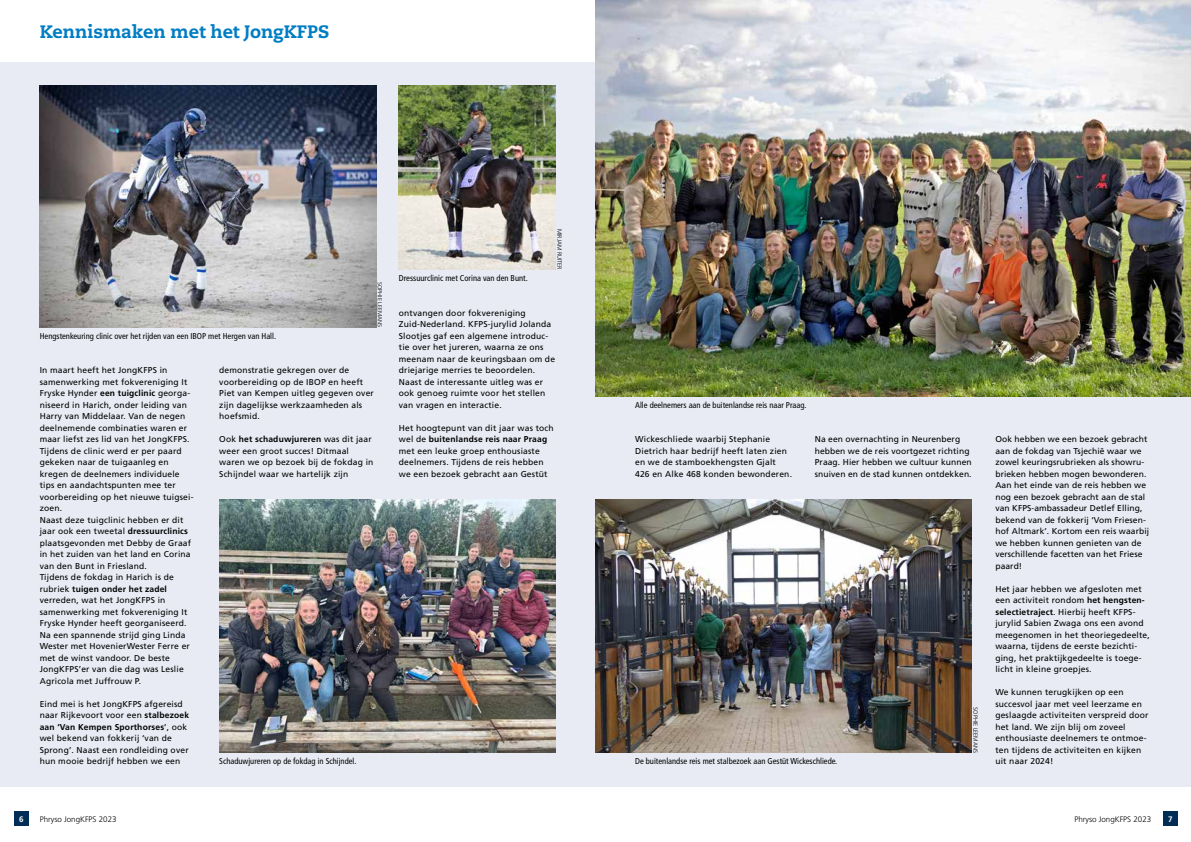
<style>
.page{position:relative;width:1191px;height:842px;background:#fff}
.page>*{position:absolute;margin:0;border:0;box-sizing:border-box;transform-origin:0 0}
.t1{font:800 18px "Caecilia LT Std";letter-spacing:-.005em;color:#007dc3}
.t2{font:8.5px/11.5px "Frutiger LT Std";letter-spacing:.02em;color:#000}
.t3{font:condensed 8.5px "Frutiger LT Std";color:#000}
.t4{font:300 8px "Frutiger LT Std";color:#000}
.t5{font:700 8px "Frutiger LT Std";color:#fff}
.t6{font:300 6px "Frutiger LT Std";color:#000}
.s1{font-weight:700}
</style>
<div class="page">
<div style="left:14px;top:812px;width:14px;height:14px;background:#002d56"></div>
<div style="left:1163px;top:812px;width:14px;height:14px;background:#002d56"></div>
<div style="left:0;top:63px;width:1191px;height:724px;background:#e8ebf3"></div>
<img style="left:219px;top:500px;width:337px;height:253px">
<img style="left:595px;top:0;width:596px;height:396px">
<img style="left:595px;top:500px;width:376px;height:253px">
<img style="left:40px;top:86px;width:336px;height:241px">
<img style="left:399px;top:86px;width:157px;height:184px">
<h1 class="t1" style="left:40px;top:21px;width:291px">Kennismaken met het JongKFPS</h1>
<p class="t3" style="left:40px;top:331px;width:238px">Hengstenkeuring clinic over het rijden van een IBOP met Hergen van Hall.</p>
<p class="t6" style="left:383px;top:282px;width:47px;rotate:90deg">SOPHIE LEEMANS</p>
<p class="t2" style="left:40px;top:365px;width:155px">In maart heeft het JongKFPS in samenwerking met fokvereniging It<br>Fryske Hynder <span class="s1">een tuigclinic</span> georga&shy;niseerd in Harich, onder leiding van<br>Harry van Middelaar. Van de negen deelnemende combinaties waren er maar liefst zes lid van het JongKFPS.<br>Tijdens de clinic werd er per paard gekeken naar de tuigaanleg en kregen de deelnemers individuele tips en aandachtspunten mee ter voorbereiding op het nieuwe tuigsei&shy;zoen.<br>Naast deze tuigclinic hebben er dit jaar ook een tweetal <span class="s1">dressuurclinics </span>plaatsgevonden met Debby de Graaf in het zuiden van het land en Corina van den Bunt in Friesland.<br>Tijdens de fokdag in Harich is de rubriek <span class="s1">tuigen onder het zadel </span>verreden, wat het JongKFPS in samenwerking met fokvereniging It<br>Fryske Hynder heeft georganiseerd.<br>Na een spannende strijd ging Linda<br>Wester met HovenierWester Ferre er met de winst vandoor. De beste<br>JongKFPS’er van die dag was Leslie<br>Agricola met Juffrouw P.</p>
<p class="t2" style="left:40px;top:698px;width:151px">Eind mei is het JongKFPS afgereisd naar Rijkevoort voor een <span class="s1">stalbezoek aan ‘Van Kempen Sporthorses</span>’, ook wel bekend van fokkerij ‘van de Sprong’. Naast een rondleiding over hun mooie bedrijf hebben we een</p>
<p class="t2" style="left:219px;top:365px;width:156px">demonstratie gekregen over de voorbereiding op de IBOP en heeft<br>Piet van Kempen uitleg gegeven over zijn dagelijkse werkzaamheden als hoefsmid.</p>
<p class="t2" style="left:219px;top:434px;width:156px">Ook <span class="s1">het schaduwjureren</span> was dit jaar weer een groot succes! Ditmaal waren we op bezoek bij de fokdag in Schijndel waar we hartelijk zijn</p>
<p class="t3" style="left:219px;top:756px;width:139px">Schaduwjureren op de fokdag in Schijndel.</p>
<p class="t3" style="left:399px;top:273px;width:130px">Dressuurclinic met Corina van den Bunt.</p>
<p class="t6" style="left:563px;top:229px;width:43px;rotate:90deg">MIRJAM RUITER</p>
<p class="t2" style="left:399px;top:307px;width:158px">ontvangen door fokvereniging Zuid-Nederland. KFPS-jurylid Jolanda Slootjes gaf een algemene introduc&shy;tie over het jureren, waarna ze ons meenam naar de keuringsbaan om de driejarige merries te beoordelen.<br>Naast de interessante uitleg was er ook genoeg ruimte voor het stellen van vragen en interactie.</p>
<p class="t2" style="left:399px;top:422px;width:156px">Het hoogtepunt van dit jaar was toch wel de <span class="s1">buitenlandse reis naar Praag </span>met een leuke groep enthousiaste deelnemers. Tijdens de reis hebben we een bezoek gebracht aan Gestüt</p>
<p class="t3" style="left:635px;top:400px;width:173px">Alle deelnemers aan de buitenlandse reis naar Praag.</p>
<p class="t2" style="left:635px;top:434px;width:158px">Wickeschliede waarbij Stephanie Dietrich haar bedrijf heeft laten zien en we de stamboekhengsten Gjalt 426 en Alke 468 konden bewonderen.</p>
<p class="t2" style="left:814px;top:434px;width:158px">Na een overnachting in Neurenberg hebben we de reis voortgezet richting Praag. Hier hebben we cultuur kunnen snuiven en de stad kunnen ontdekken.</p>
<p class="t3" style="left:635px;top:756px;width:203px">De buitenlandse reis met stalbezoek aan Gestüt Wickeschliede.</p>
<p class="t6" style="left:979px;top:707px;width:47px;rotate:90deg">SOPHIE LEEMANS</p>
<p class="t2" style="left:995px;top:434px;width:155px">Ook hebben we een bezoek gebracht aan de fokdag van Tsjechië waar we zowel keuringsrubrieken als showru&shy;brieken hebben mogen bewonderen.<br>Aan het einde van de reis hebben we nog een bezoek gebracht aan de stal van KFPS-ambassadeur Detlef Elling, bekend van de fokkerij ‘Vom Friesen&shy;hof Altmark’. Kortom een reis waarbij we hebben kunnen genieten van de verschillende facetten van het Friese paard!</p>
<p class="t2" style="left:995px;top:583px;width:156px">Het jaar hebben we afgesloten met een activiteit rondom <span class="s1">het hengsten&shy;selectietraject</span>. Hierbij heeft KFPS&shy;jurylid Sabien Zwaga ons een avond meegenomen in het theoriegedeelte, waarna, tijdens de eerste bezichti&shy;ging, het praktijkgedeelte is toege&shy;licht in kleine groepjes.</p>
<p class="t2" style="left:995px;top:687px;width:155px">We kunnen terugkijken op een succesvol jaar met veel leerzame en geslaagde activiteiten verspreid door het land. We zijn blij om zoveel enthousiaste deelnemers te ontmoe&shy;ten tijdens de activiteiten en kijken uit naar 2024!</p>
<p class="t5" style="left:19px;top:814px;width:6px">6</p>
<p class="t4" style="left:40px;top:814px;width:78px">Phryso JongKFPS 2023</p>
<p class="t4" style="left:1074px;top:814px;width:78px">Phryso JongKFPS 2023</p>
<p class="t5" style="left:1168px;top:814px;width:6px">7</p>
</div>
